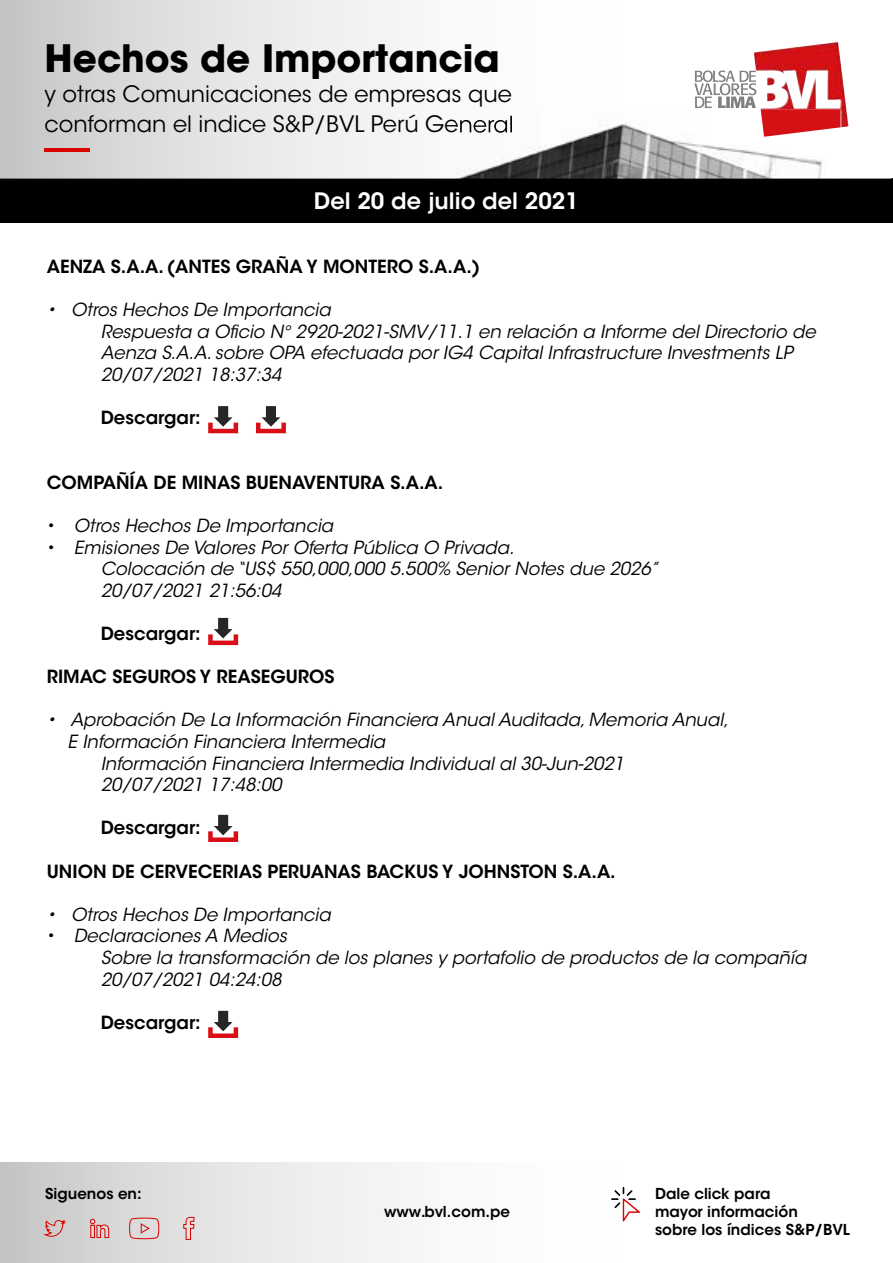
<style>
.page{position:relative;width:893px;height:1263px;background:#fff}
.page>*{position:absolute;margin:0;border:0;box-sizing:border-box;transform-origin:0 0}
.t1{font:700 37.5px "ITC Avant Garde Std";color:#000}
.t2{font:22.5px/30px "ITC Avant Garde Std";color:#000}
.t3{font:600 22.5px "ITC Avant Garde Std";color:#fff}
.t4{font:italic 18px/21.6px "ITC Avant Garde Std";color:#000}
.t5{font:600 18px "ITC Avant Garde Std";color:#000}
.t6{font:600 15px/18px "ITC Avant Garde Std";color:#000}
.s1{font-style:normal}
</style>
<div class="page">
<div style="left:0;top:179px;width:893px;height:44px;background:#000"></div>
<svg style="left:0;top:0;width:892px;height:179px"></svg>
<img style="left:754px;top:42px;width:94px;height:85px">
<svg style="left:694px;top:71px;width:62px;height:37px"></svg>
<img style="left:456px;top:109px;width:384px;height:70px">
<img style="left:456px;top:115px;width:56px;height:20px">
<img style="left:456px;top:116px;width:56px;height:17px">
<img style="left:761px;top:109px;width:79px;height:28px">
<hr style="left:45px;top:148px;width:45px;height:3px;background:#d90300">
<svg style="left:1px;top:1162px;width:623px;height:101px"></svg>
<svg style="left:44px;top:1216px;width:151px;height:24px;background:#d7c1c0"></svg>
<svg style="left:611px;top:1187px;width:29px;height:34px"></svg>
<svg style="left:208px;top:406px;width:30px;height:27px"></svg>
<svg style="left:208px;top:618px;width:30px;height:27px"></svg>
<svg style="left:208px;top:815px;width:30px;height:27px"></svg>
<svg style="left:208px;top:1011px;width:30px;height:27px"></svg>
<svg style="left:256px;top:406px;width:30px;height:27px"></svg>
<h1 class="t1" style="left:45px;top:34px;width:457px">Hechos de Importancia</h1>
<p class="t2" style="left:45px;top:80px;width:470px">y otras Comunicaciones de empresas que conforman el indice S&amp;P/BVL Perú General</p>
<p class="t3" style="left:314px;top:187px;width:267px">Del 20 de julio del 2021</p>
<p class="t5" style="left:47px;top:255px;width:435px">AENZA S.A.A. (ANTES GRAÑA Y MONTERO S.A.A.)</p>
<p class="t4" style="left:101px;top:299px;width:716px;text-indent:-54px">• Otros Hechos De Importancia<br>Respuesta a Oficio N° 2920-2021-SMV/11.1 en relación a Informe del Directorio de Aenza S.A.A. sobre OPA efectuada por IG4 Capital Infrastructure Investments LP 20/07/2021 18:37:34</p>
<p class="t5" style="left:101px;top:406px;width:102px">Descargar:</p>
<p class="t5" style="left:47px;top:471px;width:398px">COMPAÑÍA DE MINAS BUENAVENTURA S.A.A.</p>
<p class="t4" style="left:47px;top:515px;width:288px"><span class="s1">•</span> Otros Hechos De Importancia</p>
<p class="t4" style="left:101px;top:537px;width:559px;text-indent:-54px"><span class="s1">•</span> Emisiones De Valores Por Oferta Pública O Privada.<br>Colocación de “US$ 550,000,000 5.500% Senior Notes due 2026”<br>20/07/2021 21:56:04</p>
<p class="t5" style="left:101px;top:622px;width:102px">Descargar:</p>
<p class="t5" style="left:47px;top:665px;width:289px">RIMAC SEGUROS Y REASEGUROS</p>
<p class="t4" style="left:47px;top:709px;width:683px">• Aprobación De La Información Financiera Anual Auditada, Memoria Anual,</p>
<p class="t4" style="left:68px;top:731px;width:319px">E Información Financiera Intermedia</p>
<p class="t4" style="left:101px;top:753px;width:525px">Información Financiera Intermedia Individual al 30-Jun-2021</p>
<p class="t4" style="left:101px;top:774px;width:182px">20/07/2021 17:48:00</p>
<p class="t5" style="left:101px;top:816px;width:102px">Descargar:</p>
<p class="t5" style="left:47px;top:860px;width:570px">UNION DE CERVECERIAS PERUANAS BACKUS Y JOHNSTON S.A.A.</p>
<p class="t4" style="left:47px;top:904px;width:285px">• Otros Hechos De Importancia</p>
<p class="t4" style="left:101px;top:925px;width:707px;text-indent:-54px"><span class="s1">•</span> Declaraciones A Medios<br>Sobre la transformación de los planes y portafolio de productos de la compañía<br>20/07/2021 04:24:08</p>
<p class="t5" style="left:101px;top:1011px;width:102px">Descargar:</p>
<p class="t6" style="left:45px;top:1185px;width:98px">Siguenos en:</p>
<p class="t6" style="left:655px;top:1185px;width:196px">Dale click para<br>mayor información<br>sobre los índices S&amp;P/BVL</p>
<p class="t6" style="left:384px;top:1203px;width:127px">www.bvl.com.pe</p>
</div>
